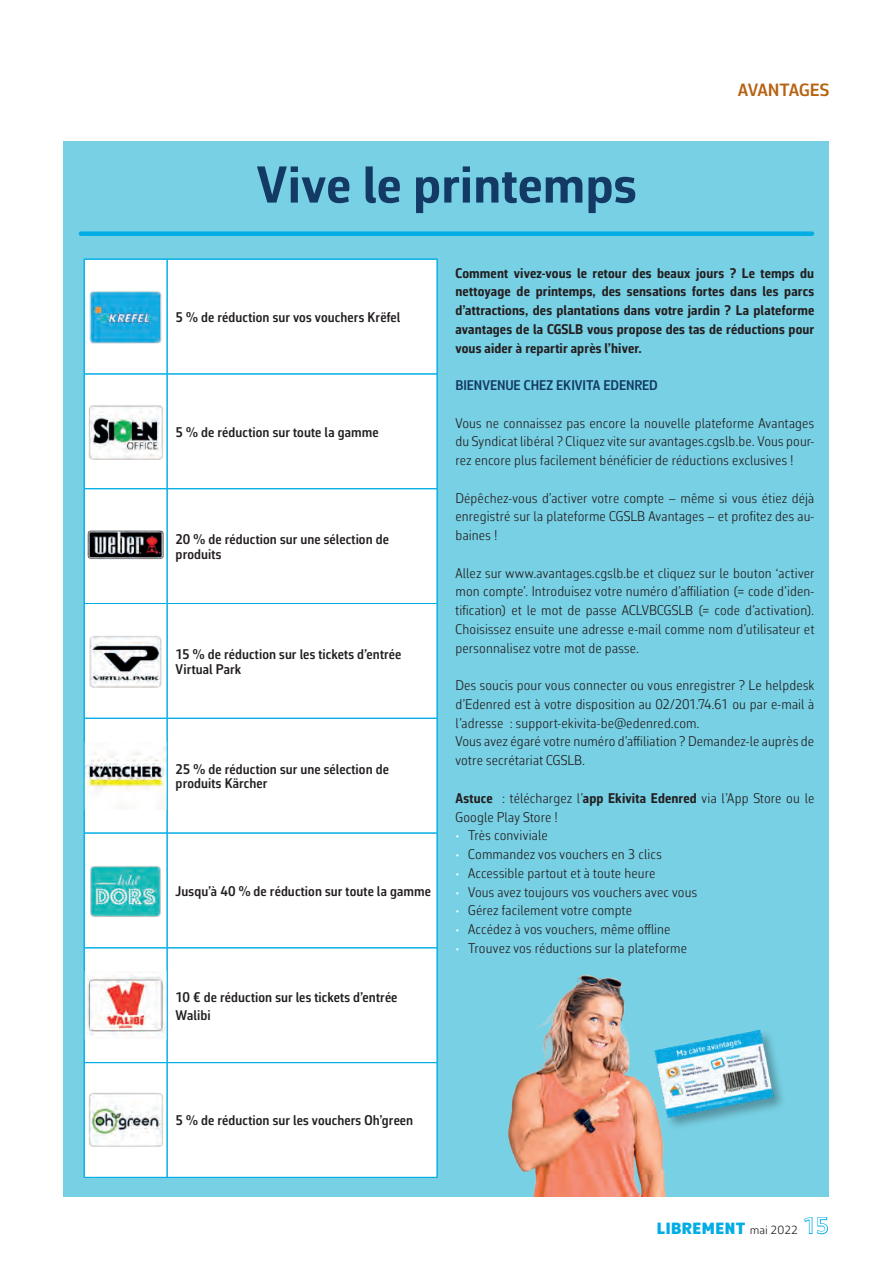
<style>
.page{position:relative;width:893px;height:1263px;background:#fff}
.page>*{position:absolute;margin:0;border:0;box-sizing:border-box;transform-origin:0 0}
.t1{font:700 52.5px "Corbeau Pro";color:#133a64}
.t2{font:600 18px "Corbeau Pro";letter-spacing:-.005em;color:#b66211}
.t3{font:900 16.5px "Corbeau Pro";letter-spacing:.03em;color:#00ade5}
.t4{font:300 14.25px/18.8px "Corbeau Con Pro";letter-spacing:.01em;color:#231f20;text-align:justify}
.t5{font:600 14.25px/14.9px "Corbeau Con Pro";letter-spacing:.005em;color:#231f20}
.t6{font:700 14.25px/18.8px "Corbeau Con Pro";letter-spacing:.01em;color:#231f20;text-align:justify}
.t7{font:600 14.25px "Corbeau Con Pro";letter-spacing:-.005em;color:#133a64}
.s1{font-weight:700}
.s2{color:#fff}
.s3{font-weight:300;font-size:12px;color:#231f20}
.s4{font-weight:400;font-size:22.5px}
</style>
<div class="page">
<div style="left:64px;top:141px;width:765px;height:1055px;background:#78d0e4"></div>
<div style="left:81px;top:231px;width:731px;height:5px;background:#00ade5"></div>
<div style="left:85px;top:260px;width:352px;height:917px;background:#fff"></div>
<img style="left:85px;top:274px;width:82px;height:85px">
<img style="left:85px;top:387px;width:82px;height:89px">
<img style="left:85px;top:519px;width:82px;height:55px">
<img style="left:85px;top:618px;width:82px;height:86px">
<img style="left:85px;top:742px;width:82px;height:67px">
<img style="left:85px;top:848px;width:82px;height:85px">
<img style="left:85px;top:954px;width:82px;height:103px">
<img style="left:85px;top:1079px;width:82px;height:80px">
<hr style="left:84px;top:259px;width:83px;height:1px;background:#00ade5">
<hr style="left:84px;top:259px;width:1px;height:115px;background:#00ade5">
<hr style="left:167px;top:259px;width:270px;height:1px;background:#00ade5">
<hr style="left:167px;top:259px;width:1px;height:115px;background:#00ade5">
<hr style="left:437px;top:259px;width:1px;height:115px;background:#00ade5">
<hr style="left:84px;top:374px;width:83px;height:1px;background:#00ade5">
<hr style="left:84px;top:374px;width:1px;height:114px;background:#00ade5">
<hr style="left:167px;top:374px;width:270px;height:1px;background:#00ade5">
<hr style="left:167px;top:374px;width:1px;height:114px;background:#00ade5">
<hr style="left:437px;top:374px;width:1px;height:114px;background:#00ade5">
<hr style="left:84px;top:488px;width:83px;height:1px;background:#00ade5">
<hr style="left:84px;top:489px;width:1px;height:114px;background:#00ade5">
<hr style="left:167px;top:488px;width:270px;height:1px;background:#00ade5">
<hr style="left:167px;top:489px;width:1px;height:114px;background:#00ade5">
<hr style="left:437px;top:489px;width:1px;height:114px;background:#00ade5">
<hr style="left:84px;top:603px;width:83px;height:1px;background:#00ade5">
<hr style="left:84px;top:604px;width:1px;height:114px;background:#00ade5">
<hr style="left:167px;top:603px;width:270px;height:1px;background:#00ade5">
<hr style="left:167px;top:604px;width:1px;height:114px;background:#00ade5">
<hr style="left:437px;top:604px;width:1px;height:114px;background:#00ade5">
<hr style="left:84px;top:718px;width:83px;height:1px;background:#00ade5">
<hr style="left:84px;top:718px;width:1px;height:115px;background:#00ade5">
<hr style="left:167px;top:718px;width:270px;height:1px;background:#00ade5">
<hr style="left:167px;top:718px;width:1px;height:115px;background:#00ade5">
<hr style="left:437px;top:718px;width:1px;height:115px;background:#00ade5">
<hr style="left:84px;top:833px;width:83px;height:1px;background:#00ade5">
<hr style="left:84px;top:833px;width:1px;height:114px;background:#00ade5">
<hr style="left:167px;top:833px;width:270px;height:1px;background:#00ade5">
<hr style="left:167px;top:833px;width:1px;height:114px;background:#00ade5">
<hr style="left:437px;top:833px;width:1px;height:114px;background:#00ade5">
<hr style="left:84px;top:947px;width:83px;height:1px;background:#00ade5">
<hr style="left:84px;top:948px;width:1px;height:114px;background:#00ade5">
<hr style="left:167px;top:947px;width:270px;height:1px;background:#00ade5">
<hr style="left:167px;top:948px;width:1px;height:114px;background:#00ade5">
<hr style="left:437px;top:948px;width:1px;height:114px;background:#00ade5">
<hr style="left:84px;top:1062px;width:83px;height:1px;background:#00ade5">
<hr style="left:84px;top:1063px;width:1px;height:114px;background:#00ade5">
<hr style="left:167px;top:1062px;width:270px;height:1px;background:#00ade5">
<hr style="left:167px;top:1063px;width:1px;height:114px;background:#00ade5">
<hr style="left:437px;top:1063px;width:1px;height:114px;background:#00ade5">
<hr style="left:84px;top:1177px;width:83px;height:1px;background:#00ade5">
<hr style="left:167px;top:1177px;width:270px;height:1px;background:#00ade5">
<img style="left:508px;top:974px;width:274px;height:222px">
<h1 class="t1" style="left:256px;top:149px;width:382px">Vive le printemps</h1>
<p class="t2" style="left:738px;top:78px;width:93px">AVANTAGES</p>
<p class="t5" style="left:176px;top:309px;width:226px">5 % de réduction sur vos vouchers Krëfel</p>
<p class="t5" style="left:176px;top:424px;width:204px">5 % de réduction sur toute la gamme</p>
<p class="t5" style="left:176px;top:532px;width:215px">20 % de réduction sur une sélection de produits</p>
<p class="t5" style="left:176px;top:646px;width:227px">15 % de réduction sur les tickets d’entrée<br>Virtual Park</p>
<p class="t5" style="left:176px;top:761px;width:215px">25 % de réduction sur une sélection de produits Kärcher</p>
<p class="t5" style="left:176px;top:883px;width:257px">Jusqu’à 40 % de réduction sur toute la gamme</p>
<p class="t5" style="left:176px;top:987px;width:223px;line-height:18px">10 € de réduction sur les tickets d’entrée<br>Walibi</p>
<p class="t6" style="left:455px;top:263px;width:360px">Comment vivez-vous le retour des beaux jours ? Le temps du nettoyage de printemps, des sensations fortes dans les parcs d’attractions, des plantations dans votre jardin ? La plateforme avantages de la CGSLB vous propose des tas de réductions pour vous aider à repartir après l’hiver.</p>
<p class="t7" style="left:455px;top:376px;width:204px">BIENVENUE CHEZ EKIVITA EDENRED</p>
<p class="t4" style="left:455px;top:413px;width:360px">Vous ne connaissez pas encore la nouvelle plateforme Avantages du Syndicat libéral ? Cliquez vite sur avantages.cgslb.be. Vous pour&shy;rez encore plus facilement bénéficier de réductions exclusives !</p>
<p class="t4" style="left:455px;top:488px;width:360px">Dépêchez-vous d’activer votre compte – même si vous étiez déjà enregistré sur la plateforme CGSLB Avantages – et profitez des au&shy;baines !</p>
<p class="t4" style="left:455px;top:563px;width:360px">Allez sur www.avantages.cgslb.be et cliquez sur le bouton ‘activer mon compte’. Introduisez votre numéro d’affiliation (= code d’iden&shy;tification) et le mot de passe ACLVBCGSLB (= code d’activation).<br>Choisissez ensuite une adresse e-mail comme nom d’utilisateur et personnalisez votre mot de passe.</p>
<p class="t4" style="left:455px;top:676px;width:360px;text-align:left">Des soucis pour vous connecter ou vous enregistrer ? Le helpdesk d’Edenred est à votre disposition au 02/201.74.61 ou par e-mail à l’adresse : support-ekivita-be@edenred.com.<br>Vous avez égaré votre numéro d’affiliation ? Demandez-le auprès de votre secrétariat CGSLB.</p>
<p class="t4" style="left:455px;top:788px;width:360px"><span class="s1">Astuce</span> : téléchargez l’<span class="s1">app Ekivita Edenred</span> via l’App Store ou le<br>Google Play Store !</p>
<p class="t4" style="left:455px;top:826px;width:94px"><span class="s2">•</span> Très conviviale</p>
<p class="t4" style="left:455px;top:845px;width:208px"><span class="s2">•</span> Commandez vos vouchers en 3 clics</p>
<p class="t4" style="left:455px;top:863px;width:201px"><span class="s2">•</span> Accessible partout et à toute heure</p>
<p class="t4" style="left:455px;top:882px;width:243px"><span class="s2">•</span> Vous avez toujours vos vouchers avec vous</p>
<p class="t4" style="left:455px;top:901px;width:178px"><span class="s2">•</span> Gérez facilement votre compte</p>
<p class="t4" style="left:455px;top:920px;width:217px"><span class="s2">•</span> Accédez à vos vouchers, même offline</p>
<p class="t4" style="left:455px;top:938px;width:233px"><span class="s2">•</span> Trouvez vos réductions sur la plateforme</p>
<p class="t5" style="left:176px;top:1113px;width:239px">5 % de réduction sur les vouchers Oh’green</p>
<p class="t3" style="left:657px;top:1217px;width:173px">LIBREMENT <span class="s3">mai 2022</span> <span class="s4">15</span></p>
</div>
